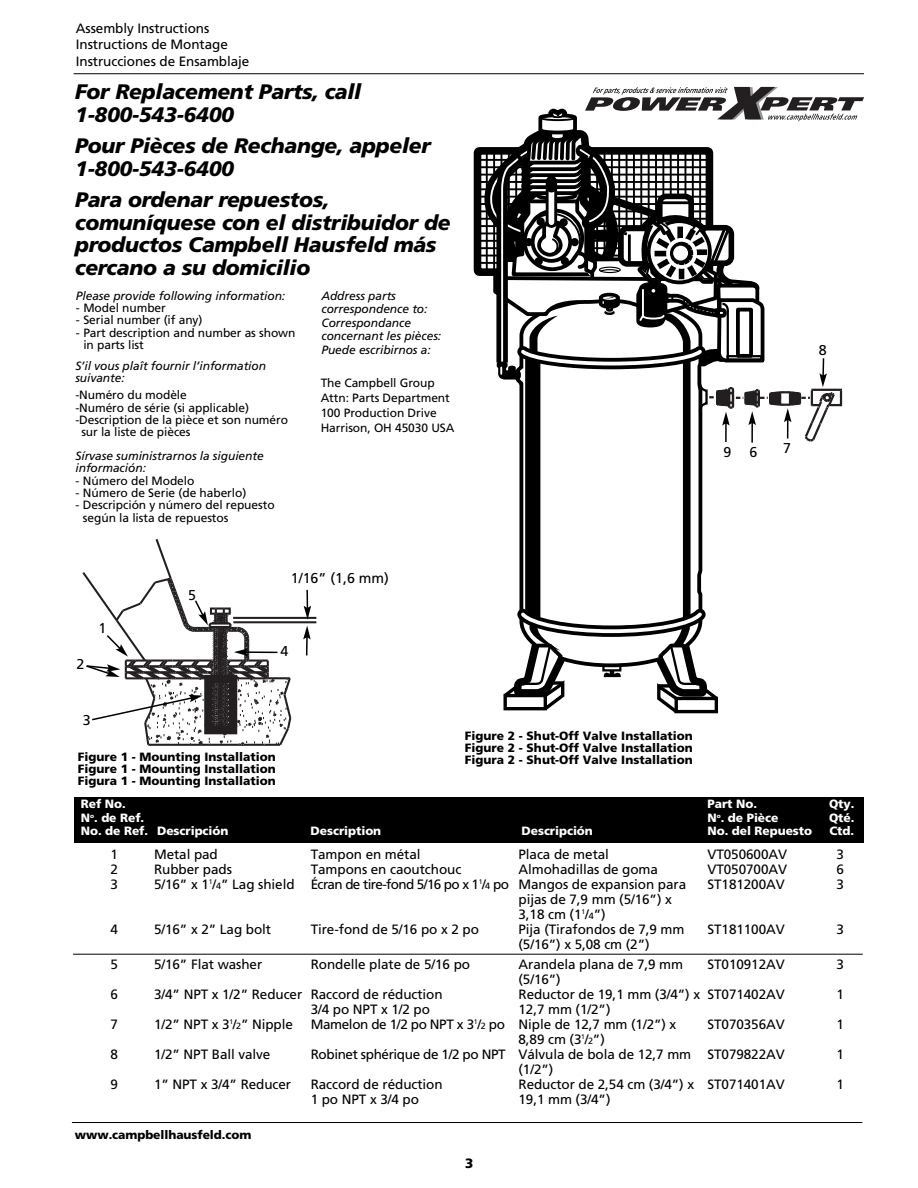
<style>
.page{position:relative;width:918px;height:1188px;background:#fff}
.page>*{position:absolute;margin:0;border:0;box-sizing:border-box;transform-origin:0 0}
.t1{font:italic 900 21px/22.5px "Frutiger";letter-spacing:-.01em;color:#000}
.t2{font:14.25px "Frutiger";color:#000}
.t3{font:13.5px/16.5px "Frutiger";letter-spacing:-.005em;color:#000}
.t4{font:13.5px "Frutiger";letter-spacing:-.03em;color:#000}
.t5{font:900 13.5px "Frutiger";color:#000}
.t6{font:12px/15px "Frutiger";letter-spacing:-.005em;color:#000}
.t7{font:900 12px/12px "Frutiger";color:#000}
.t8{font:italic 12px/13.5px "Frutiger";letter-spacing:-.005em;color:#000}
.t9{font:900 12px "Frutiger";letter-spacing:-.005em;color:#fff}
.s1{font-size:9px}
</style>
<div class="page">
<hr style="left:74px;top:73px;width:790px;height:1px;background:#000">
<hr style="left:72px;top:1122px;width:790px;height:1px;background:#000">
<hr style="left:73px;top:954px;width:790px;height:1px;background:#000">
<div style="left:75px;top:798px;width:789px;height:45px;background:#000"></div>
<svg style="left:473px;top:87px;width:391px;height:627px"></svg>
<hr style="left:233px;top:617px;width:83px;height:2px;background:#231f20">
<hr style="left:233px;top:621px;width:83px;height:2px;background:#231f20">
<svg style="left:304px;top:590px;width:7px;height:30px"></svg>
<svg style="left:303px;top:626px;width:8px;height:29px"></svg>
<svg style="left:82px;top:539px;width:211px;height:207px"></svg>
<p class="t3" style="left:76px;top:21px;width:175px">Assembly Instructions<br>Instructions de Montage<br>Instrucciones de Ensamblaje</p>
<h1 class="t1" style="left:75px;top:82px;width:288px">For Replacement Parts, call<br>1-800-543-6400</h1>
<h1 class="t1" style="left:75px;top:136px;width:357px">Pour Pièces de Rechange, appeler<br>1-800-543-6400</h1>
<h1 class="t1" style="left:75px;top:190px;width:377px">Para ordenar repuestos, comuníquese con el distribuidor de productos Campbell Hausfeld más cercano a su domicilio</h1>
<p class="t8" style="left:76px;top:290px;width:211px">Please provide following information:</p>
<p class="t6" style="left:76px;top:301px;width:92px">- Model number</p>
<p class="t6" style="left:76px;top:314px;width:128px">- Serial number (if any)</p>
<p class="t6" style="left:83px;top:327px;width:214px;line-height:12.3px;text-indent:-8px">- Part description and number as shown in parts list</p>
<p class="t8" style="left:75px;top:361px;width:192px;line-height:12.3px">S’il vous plaît fournir l’information suivante:</p>
<p class="t6" style="left:75px;top:388px;width:113px">-Numéro du modèle</p>
<p class="t6" style="left:75px;top:401px;width:175px">-Numéro de série (si applicable)</p>
<p class="t6" style="left:75px;top:413px;width:214px">-Description de la pièce et son numéro</p>
<p class="t6" style="left:81px;top:426px;width:111px">sur la liste de pièces</p>
<p class="t8" style="left:75px;top:450px;width:190px;line-height:12.3px">Sírvase suministrarnos la siguiente información:</p>
<p class="t6" style="left:75px;top:474px;width:121px">- Número del Modelo</p>
<p class="t6" style="left:75px;top:486px;width:172px">- Número de Serie (de haberlo)</p>
<p class="t6" style="left:83px;top:500px;width:193px;line-height:12.3px;text-indent:-8px">- Descripción y número del repuesto según la lista de repuestos</p>
<p class="t8" style="left:321px;top:290px;width:121px">Address parts correspondence to:<br>Correspondance concernant les pièces:<br>Puede escribirnos a:</p>
<p class="t6" style="left:321px;top:376px;width:135px">The Campbell Group<br>Attn: Parts Department<br>100 Production Drive<br>Harrison, OH 45030 USA</p>
<p class="t2" style="left:77px;top:658px;width:9px">2</p>
<p class="t2" style="left:99px;top:623px;width:9px">1</p>
<p class="t2" style="left:83px;top:715px;width:9px">3</p>
<p class="t2" style="left:188px;top:589px;width:9px">5</p>
<p class="t2" style="left:291px;top:572px;width:100px">1/16” (1,6 mm)</p>
<p class="t2" style="left:281px;top:645px;width:9px">4</p>
<p class="t7" style="left:465px;top:731px;width:229px">Figure 2 - Shut-Off Valve Installation<br>Figure 2 - Shut-Off Valve Installation</p>
<p class="t7" style="left:78px;top:752px;width:200px">Figure 1 - Mounting Installation</p>
<p class="t7" style="left:465px;top:755px;width:229px">Figura 2 - Shut-Off Valve Installation</p>
<p class="t7" style="left:78px;top:764px;width:200px">Figure 1 - Mounting Installation<br>Figura 1 - Mounting Installation</p>
<p class="t2" style="left:819px;top:344px;width:9px">8</p>
<p class="t2" style="left:723px;top:447px;width:9px">9</p>
<p class="t2" style="left:750px;top:447px;width:9px">6</p>
<p class="t2" style="left:783px;top:442px;width:9px">7</p>
<p class="t9" style="left:81px;top:799px;width:46px">Ref No.</p>
<p class="t9" style="left:708px;top:799px;width:51px">Part No.</p>
<p class="t9" style="left:829px;top:799px;width:27px">Qty.</p>
<p class="t9" style="left:81px;top:813px;width:65px">N<sup>o</sup>. de Ref.</p>
<p class="t9" style="left:708px;top:813px;width:72px">N<sup>o</sup>. de Pièce</p>
<p class="t9" style="left:829px;top:813px;width:27px">Qté.</p>
<p class="t9" style="left:81px;top:826px;width:149px">No. de Ref. Descripción</p>
<p class="t9" style="left:311px;top:826px;width:72px">Description</p>
<p class="t9" style="left:522px;top:826px;width:73px">Descripción</p>
<p class="t9" style="left:708px;top:826px;width:106px">No. del Repuesto</p>
<p class="t9" style="left:829px;top:826px;width:26px">Ctd.</p>
<p class="t3" style="left:111px;top:847px;width:9px">1</p>
<p class="t3" style="left:154px;top:847px;width:65px">Metal pad</p>
<p class="t3" style="left:311px;top:847px;width:111px">Tampon en métal</p>
<p class="t3" style="left:519px;top:847px;width:92px">Placa de metal</p>
<p class="t3" style="left:708px;top:847px;width:81px">VT050600AV</p>
<p class="t3" style="left:837px;top:847px;width:9px">3</p>
<p class="t3" style="left:111px;top:862px;width:9px">2</p>
<p class="t3" style="left:154px;top:862px;width:79px">Rubber pads</p>
<p class="t3" style="left:311px;top:862px;width:152px">Tampons en caoutchouc</p>
<p class="t3" style="left:519px;top:862px;width:141px">Almohadillas de goma</p>
<p class="t3" style="left:708px;top:862px;width:81px">VT050700AV</p>
<p class="t3" style="left:837px;top:862px;width:9px">6</p>
<p class="t3" style="left:111px;top:877px;width:9px">3</p>
<p class="t3" style="left:154px;top:877px;width:534px">5/16” x 1<sup>1</sup>/<span class="s1">4</span>” Lag shield Écran de tire-fond 5/16 po x 1<sup>1</sup>/<span class="s1">4</span> po Mangos de expansion para</p>
<p class="t3" style="left:708px;top:877px;width:79px">ST181200AV</p>
<p class="t3" style="left:837px;top:877px;width:9px">3</p>
<p class="t3" style="left:519px;top:893px;width:155px;line-height:15px">pijas de 7,9 mm (5/16”) x<br>3,18 cm (1<sup>1</sup>/<span class="s1">4</span>”)</p>
<p class="t3" style="left:111px;top:922px;width:9px">4</p>
<p class="t3" style="left:154px;top:922px;width:119px">5/16” x 2” Lag bolt</p>
<p class="t3" style="left:311px;top:922px;width:170px">Tire-fond de 5/16 po x 2 po</p>
<p class="t3" style="left:519px;top:922px;width:168px">Pija (Tirafondos de 7,9 mm</p>
<p class="t3" style="left:708px;top:922px;width:79px">ST181100AV</p>
<p class="t3" style="left:837px;top:922px;width:9px">3</p>
<p class="t3" style="left:519px;top:937px;width:133px">(5/16”) x 5,08 cm (2”)</p>
<p class="t3" style="left:111px;top:957px;width:9px">5</p>
<p class="t3" style="left:154px;top:957px;width:110px">5/16” Flat washer</p>
<p class="t3" style="left:311px;top:957px;width:161px">Rondelle plate de 5/16 po</p>
<p class="t3" style="left:519px;top:957px;width:166px">Arandela plana de 7,9 mm</p>
<p class="t3" style="left:708px;top:957px;width:79px">ST010912AV</p>
<p class="t3" style="left:837px;top:957px;width:9px">3</p>
<p class="t3" style="left:519px;top:972px;width:44px">(5/16”)</p>
<p class="t3" style="left:111px;top:987px;width:9px">6</p>
<p class="t3" style="left:154px;top:987px;width:290px">3/4” NPT x 1/2” Reducer Raccord de réduction</p>
<p class="t3" style="left:519px;top:987px;width:268px">Reductor de 19,1 mm (3/4”) x ST071402AV</p>
<p class="t3" style="left:837px;top:987px;width:9px">1</p>
<p class="t3" style="left:311px;top:1002px;width:121px">3/4 po NPT x 1/2 po</p>
<p class="t3" style="left:519px;top:1002px;width:93px">12,7 mm (1/2”)</p>
<p class="t3" style="left:111px;top:1017px;width:9px">7</p>
<p class="t3" style="left:154px;top:1017px;width:140px">1/2” NPT x 3<sup>1</sup>/<span class="s1">2</span>” Nipple</p>
<p class="t4" style="left:311px;top:1019px;width:367px">Mamelon de 1/2 po NPT x 3<sup>1</sup>/<span class="s1">2</span> po Niple de 12,7 mm (1/2”) x</p>
<p class="t3" style="left:708px;top:1017px;width:79px">ST070356AV</p>
<p class="t3" style="left:837px;top:1017px;width:9px">1</p>
<p class="t3" style="left:519px;top:1032px;width:88px">8,89 cm (3<sup>1</sup>/<span class="s1">2</span>”)</p>
<p class="t3" style="left:111px;top:1047px;width:9px">8</p>
<p class="t3" style="left:154px;top:1047px;width:118px">1/2” NPT Ball valve</p>
<p class="t3" style="left:311px;top:1047px;width:476px">Robinet sphérique de 1/2 po NPT Válvula de bola de 12,7 mm ST079822AV</p>
<p class="t3" style="left:837px;top:1047px;width:9px">1</p>
<p class="t3" style="left:519px;top:1062px;width:36px">(1/2”)</p>
<p class="t3" style="left:111px;top:1077px;width:9px">9</p>
<p class="t3" style="left:154px;top:1077px;width:139px">1” NPT x 3/4” Reducer</p>
<p class="t3" style="left:311px;top:1077px;width:133px">Raccord de réduction</p>
<p class="t3" style="left:519px;top:1077px;width:268px">Reductor de 2,54 cm (3/4”) x ST071401AV</p>
<p class="t3" style="left:837px;top:1077px;width:9px">1</p>
<p class="t3" style="left:311px;top:1092px;width:110px">1 po NPT x 3/4 po</p>
<p class="t3" style="left:519px;top:1092px;width:93px">19,1 mm (3/4”)</p>
<p class="t7" style="left:75px;top:1130px;width:178px">www.campbellhausfeld.com</p>
<p class="t5" style="left:465px;top:1158px;width:10px">3</p>
</div>
